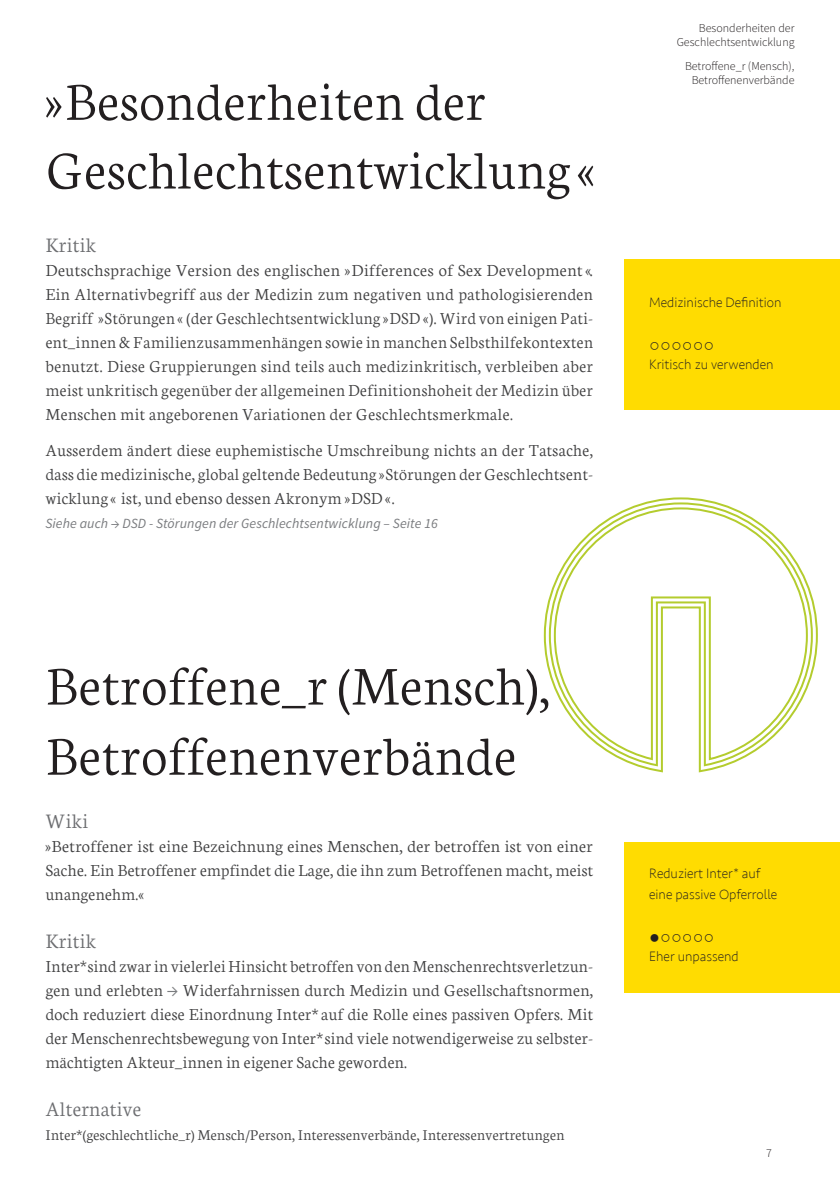
<style>
.page{position:relative;width:840px;height:1191px;background:#fff}
.page>*{position:absolute;margin:0;border:0;box-sizing:border-box;transform-origin:0 0}
.t1{font:300 58.4px/70.2px "Neuton";color:#231f20}
.t2{font:300 57.2px/68.6px "Neuton";color:#231f20}
.p_H4{font:300 22px "Neuton";color:#6c6d70}
.Text_p{font:300 18px/24px "Neuton";color:#3e3e3f;text-align:justify}
.Ampel_Punkte{font:18px "Arial";color:#231f20}
.Text_p-2{font:300 16px "Neuton";color:#3e3e3f}
.Ampel_Text{font:200 14px/21.6px "Seravek";color:#231f20}
.Text_p_Beispiele{font:italic 14px "Source Sans Pro";letter-spacing:.005em;color:#7a7c7f}
.t3{font:300 12px/14.4px "Source Sans Pro";color:#231f20;text-align:right}
.s1{font-family:"Source Sans Pro";font-weight:400;font-style:italic;color:#7a7c7f}
</style>
<div class="page">
<div style="left:624px;top:259px;width:215px;height:733px;background:#ffdc01"></div>
<div style="left:543px;top:410px;width:296px;height:432px;background:#fff"></div>
<svg style="left:543px;top:497px;width:275px;height:276px"></svg>
<svg style="left:547px;top:501px;width:266px;height:266px"></svg>
<svg style="left:552px;top:506px;width:256px;height:255px"></svg>
<h1 class="t2" style="left:45px;top:64px;width:545px">»Besonderheiten der<br>Geschlechtsentwicklung «</h1>
<p class="p_H4" style="left:45px;top:231px;width:52px">Kritik</p>
<p class="Text_p" style="left:45px;top:257px;width:549px">Deutschsprachige Version des englischen »Differences of Sex Development«.<br>Ein Alternativbegriff aus der Medizin zum negativen und pathologisierenden Begriff » Störungen « (der Geschlechtsentwicklung »DSD« ). Wird von einigen Pati&shy;ent_innen &amp; Familienzusammenhängen sowie in manchen Selbsthilfekontexten benutzt. Diese Gruppierungen sind teils auch medizinkritisch, verbleiben aber meist unkritisch gegenüber der allgemeinen Definitionshoheit der Medizin über Menschen mit angeborenen Variationen der Geschlechtsmerkmale.</p>
<p class="Text_p" style="left:45px;top:437px;width:549px">Ausserdem ändert diese euphemistische Umschreibung nichts an der Tatsache, dass die medizinische, global geltende Bedeutung » Störungen der Geschlechtsent&shy;wicklung « ist, und ebenso dessen Akronym »DSD« .</p>
<p class="Text_p_Beispiele" style="left:45px;top:514px;width:394px">Siehe auch → DSD - Störungen der Geschlechtsentwicklung – Seite 16</p>
<h1 class="t1" style="left:45px;top:647px;width:505px">Betroffene_r (Mensch),<br>Betroffenenverbände</h1>
<p class="p_H4" style="left:45px;top:807px;width:44px">Wiki</p>
<p class="Text_p" style="left:45px;top:833px;width:549px">»Betroffener ist eine Bezeichnung eines Menschen, der betroffen ist von einer Sache. Ein Betroffener empfindet die Lage, die ihn zum Betroffenen macht, meist unangenehm.«</p>
<p class="p_H4" style="left:45px;top:927px;width:52px">Kritik</p>
<p class="Text_p" style="left:45px;top:953px;width:549px">Inter* sind zwar in vielerlei Hinsicht betroffen von den Menschenrechtsverletzun&shy;gen und erlebten <span class="s1">→</span> Widerfahrnissen durch Medizin und Gesellschaftsnormen, doch reduziert diese Einordnung Inter* auf die Rolle eines passiven Opfers. Mit der Menschenrechtsbewegung von Inter* sind viele notwendigerweise zu selbster&shy;mächtigten Akteur_innen in eigener Sache geworden.</p>
<p class="p_H4" style="left:45px;top:1095px;width:97px">Alternative</p>
<p class="Text_p-2" style="left:45px;top:1124px;width:520px">Inter*(geschlechtliche_r) Mensch/Person, Interessenverbände, Interessenvertretungen</p>
<p class="t3" style="left:676px;top:21px;width:119px">Besonderheiten der<br>Geschlechtsentwicklung</p>
<p class="t3" style="left:684px;top:59px;width:111px;text-align:center">Betroffene_r (Mensch),<br>Betroffenenverbände</p>
<p class="Ampel_Text" style="left:649px;top:292px;width:134px">Medizinische Definition</p>
<p class="Ampel_Punkte" style="left:649px;top:333px;width:67px">○○○○○○</p>
<p class="Ampel_Text" style="left:649px;top:354px;width:126px">Kritisch zu verwenden</p>
<p class="Ampel_Text" style="left:649px;top:862px;width:129px">Reduziert Inter* auf eine passive Opferrolle</p>
<p class="Ampel_Punkte" style="left:649px;top:925px;width:67px">●○○○○○</p>
<p class="Ampel_Text" style="left:649px;top:946px;width:91px">Eher unpassend</p>
<p class="t3" style="left:765px;top:1145px;width:7px">7</p>
</div>
